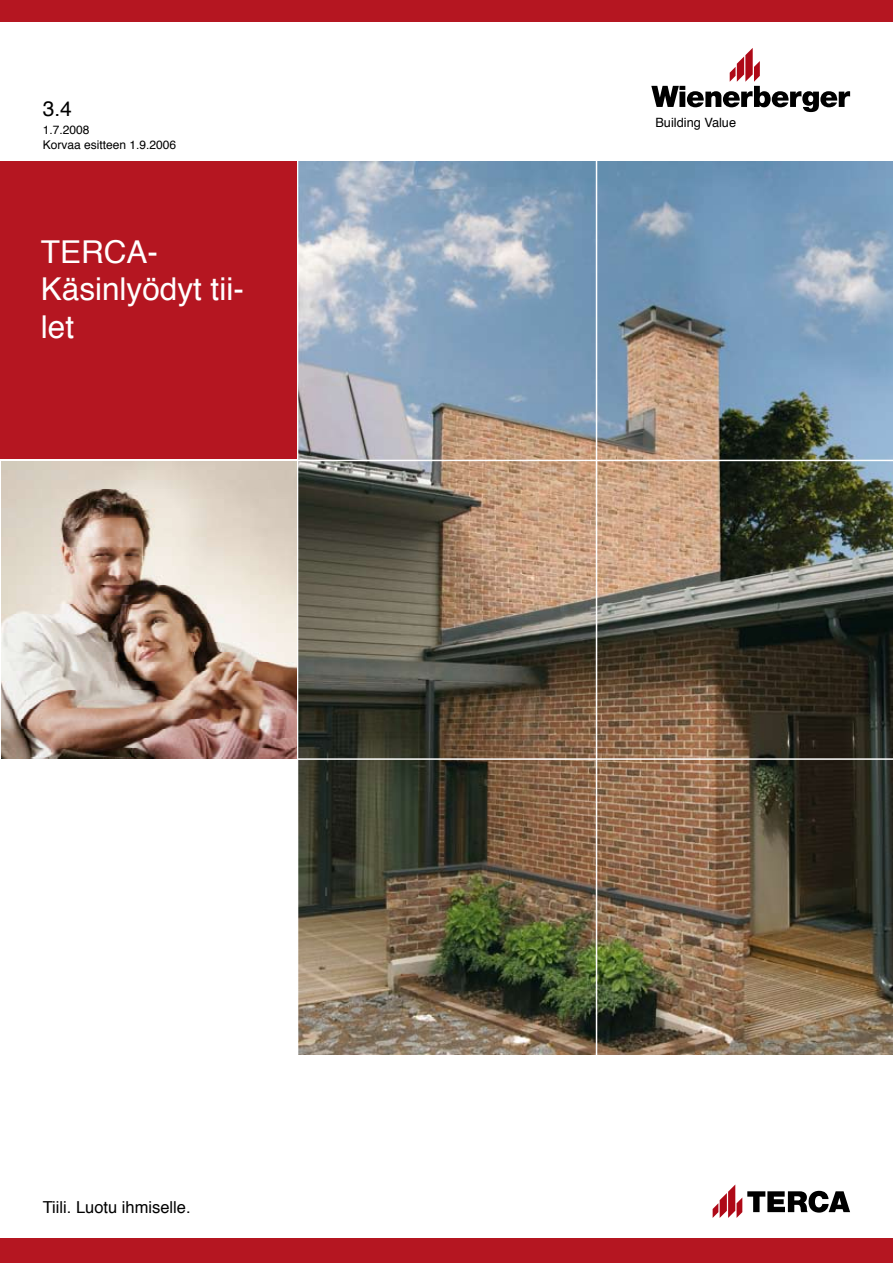
<style>
.page{position:relative;width:893px;height:1263px;background:#fff}
.page>*{position:absolute;margin:0;border:0;box-sizing:border-box;transform-origin:0 0}
.t1{font:31.5px/37.5px "Helvetica";color:#fff}
.t2{font:21px "Helvetica";color:#000}
.t3{font:16.5px "Helvetica";color:#000}
.t4{font:12.75px "Helvetica";color:#000}
.t5{font:12px/14.4px "Helvetica";color:#000}
</style>
<div class="page">
<div style="left:0;top:0;width:893px;height:21px;background:#b51621"></div>
<div style="left:0;top:1238px;width:893px;height:25px;background:#b51621"></div>
<svg style="left:651px;top:48px;width:199px;height:64px"></svg>
<svg style="left:713px;top:1184px;width:137px;height:34px"></svg>
<img style="left:298px;top:162px;width:595px;height:892px">
<hr style="left:1px;top:460px;width:892px;height:1px;background:#fff">
<hr style="left:1px;top:758px;width:892px;height:2px;background:#fff">
<hr style="left:596px;top:146px;width:1px;height:939px;background:#fff">
<img style="left:1px;top:461px;width:296px;height:298px">
<div style="left:1px;top:161px;width:296px;height:298px;background:#b51621"></div>
<h2 class="t2" style="left:43px;top:93px;width:31px">3.4</h2>
<p class="t5" style="left:43px;top:123px;width:135px">1.7.2008<br>Korvaa esitteen 1.9.2006</p>
<h1 class="t1" style="left:41px;top:234px;width:205px">TERCA-<br>Käsinlyödyt tii&shy;let</h1>
<h3 class="t3" style="left:43px;top:1195px;width:149px">Tiili. Luotu ihmiselle.</h3>
<p class="t4" style="left:655px;top:112px;width:82px">Building Value</p>
</div>
